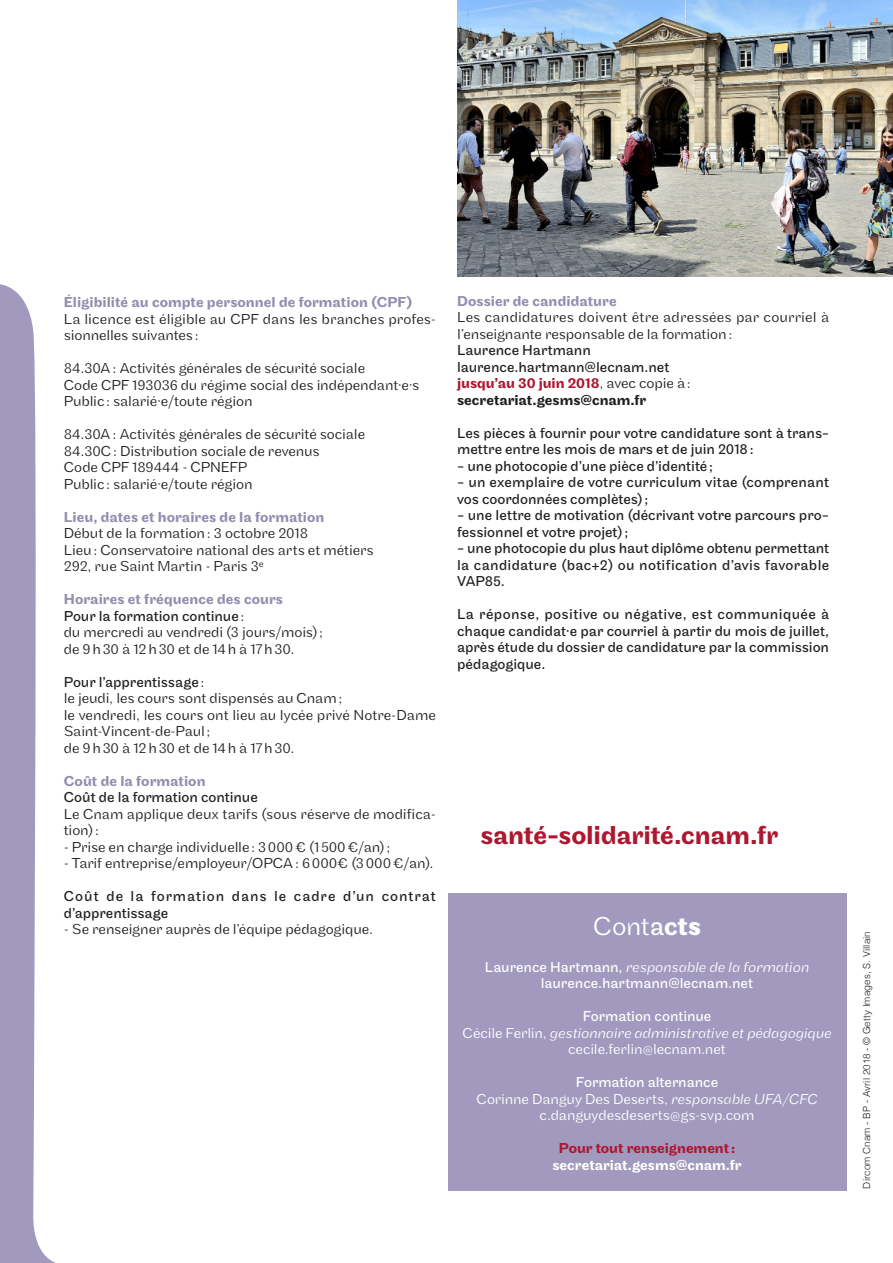
<style>
.page{position:relative;width:893px;height:1263px;background:#fff}
.page>*{position:absolute;margin:0;border:0;box-sizing:border-box;transform-origin:0 0}
.t1{font:500 27px "Maple";letter-spacing:-.01em;color:#ad1730}
.titre{font:300 27px "Maple";color:#fff}
.texte{font:300 15px/16.5px "Maple";letter-spacing:-.005em;color:#231f20}
.texte-2{font:15px/16.5px "Maple";color:#231f20}
.titre_violet{font:500 15px "Maple";letter-spacing:.005em;color:#948daf}
.texte-3{font:300 15px "Maple";letter-spacing:-.005em;color:#fff}
.texte-4{font:italic 300 15px "Maple";letter-spacing:-.005em;color:#fff}
.texte-5{font:15px "Maple";letter-spacing:-.005em;color:#fff}
.texte-6{font:15px/16.5px "Maple";letter-spacing:.06em;color:#231f20}
.texte-7{font:500 15px "Maple";letter-spacing:-.005em;color:#ad1730}
.texte-8{font:500 15px "Maple";letter-spacing:-.005em;color:#fff}
.texte-9{font:500 15px "Maple";letter-spacing:-.005em;color:#231f20}
.t2{font:300 9.75px "Helvetica";letter-spacing:.01em;color:#231f20}
.s1{font-weight:300}
.s2{font-weight:300;color:#231f20}
.s3{font-weight:400}
.s4{font-weight:500}
.s5{font-weight:700}
.s6{font-weight:400;font-style:normal}
.s7{font-style:normal}
.s8{font-style:italic}
</style>
<div class="page">
<img style="left:457px;top:0;width:436px;height:276px">
<svg style="left:0;top:284px;width:56px;height:979px;fill:#a199be"></svg>
<div style="left:448px;top:893px;width:398px;height:298px;background:#a199be"></div>
<p class="titre_violet" style="left:64px;top:294px;width:350px">Éligibilité au compte personnel de formation (CPF)</p>
<p class="texte" style="left:64px;top:311px;width:374px">La licence est éligible au CPF dans les branches profes&shy;sionnelles suivantes:</p>
<p class="texte" style="left:64px;top:360px;width:303px">84.30A: Activités générales de sécurité sociale</p>
<p class="texte" style="left:64px;top:377px;width:357px">Code CPF 193036 du régime social des indépendant·e·s</p>
<p class="texte" style="left:64px;top:393px;width:190px">Public: salarié·e/toute région</p>
<p class="texte" style="left:64px;top:426px;width:303px">84.30A: Activités générales de sécurité sociale</p>
<p class="texte" style="left:64px;top:443px;width:257px">84.30C: Distribution sociale de revenus</p>
<p class="texte" style="left:64px;top:459px;width:185px">Code CPF 189444 - CPNEFP</p>
<p class="texte" style="left:64px;top:476px;width:190px">Public: salarié·e/toute région</p>
<p class="titre_violet" style="left:64px;top:508px;width:262px">Lieu, dates et horaires de la formation</p>
<p class="texte" style="left:64px;top:525px;width:246px">Début de la formation: 3 octobre 2018</p>
<p class="texte" style="left:64px;top:542px;width:312px">Lieu: Conservatoire national des arts et métiers</p>
<p class="texte" style="left:64px;top:558px;width:201px">292, rue Saint Martin - Paris 3<sup>e</sup></p>
<p class="titre_violet" style="left:64px;top:591px;width:221px">Horaires et fréquence des cours</p>
<p class="texte-2" style="left:64px;top:608px;width:182px">Pour la formation continue<span class="s1">:</span></p>
<p class="texte" style="left:64px;top:624px;width:261px">du mercredi au vendredi (3 jours/mois);</p>
<p class="texte" style="left:64px;top:641px;width:232px">de 9h30 à 12h30 et de 14h à 17h30.</p>
<p class="texte-2" style="left:64px;top:674px;width:142px">Pour l’apprentissage<span class="s1">:</span></p>
<p class="texte" style="left:64px;top:690px;width:280px">le jeudi, les cours sont dispensés au Cnam;</p>
<p class="texte" style="left:64px;top:707px;width:374px">le vendredi, les cours ont lieu au lycée privé Notre-Dame<br>Saint-Vincent-de-Paul;</p>
<p class="texte" style="left:64px;top:740px;width:232px">de 9h30 à 12h30 et de 14h à 17h30.</p>
<p class="titre_violet" style="left:64px;top:772px;width:143px">Coût de la formation</p>
<p class="texte-2" style="left:64px;top:790px;width:196px">Coût de la formation continue</p>
<p class="texte" style="left:64px;top:806px;width:374px">Le Cnam applique deux tarifs (sous réserve de modifica&shy;tion):</p>
<p class="texte" style="left:64px;top:839px;width:328px">- Prise en charge individuelle: 3000€ (1500€/an);</p>
<p class="texte" style="left:64px;top:855px;width:371px">- Tarif entreprise/employeur/OPCA: 6000€ (3000€/an).</p>
<p class="texte-6" style="left:64px;top:889px;width:374px">Coût de la formation dans le cadre d’un contrat d’apprentissage</p>
<p class="texte" style="left:64px;top:921px;width:311px">- Se renseigner auprès de l’équipe pédagogique.</p>
<p class="titre_violet" style="left:457px;top:292px;width:161px">Dossier de candidature</p>
<p class="texte" style="left:457px;top:309px;width:374px">Les candidatures doivent être adressées par courriel à l’enseignante responsable de la formation:</p>
<p class="texte-2" style="left:457px;top:343px;width:135px">Laurence Hartmann</p>
<p class="texte-2" style="left:457px;top:359px;width:214px">laurence.hartmann@lecnam.net</p>
<p class="texte-7" style="left:457px;top:375px;width:235px">jusqu’au 30 juin 2018<span class="s2">, avec copie à:</span></p>
<p class="texte-9" style="left:457px;top:391px;width:191px">secretariat.gesms@cnam.fr</p>
<p class="texte-2" style="left:457px;top:425px;width:374px">Les pièces à fournir pour votre candidature sont à trans&shy;mettre entre les mois de mars et de juin 2018:</p>
<p class="texte-2" style="left:457px;top:458px;width:257px">- une photocopie d’une pièce d’identité;</p>
<p class="texte-2" style="left:457px;top:475px;width:374px">- un exemplaire de votre curriculum vitae (comprenant vos coordonnées complètes);</p>
<p class="texte-2" style="left:457px;top:508px;width:374px">- une lettre de motivation (décrivant votre parcours pro&shy;fessionnel et votre projet);</p>
<p class="texte-2" style="left:457px;top:541px;width:374px;text-align:justify">- une photocopie du plus haut diplôme obtenu permettant la candidature (bac+2) ou notification d’avis favorable VAP85.</p>
<p class="texte-2" style="left:457px;top:607px;width:374px;text-align:justify">La réponse, positive ou négative, est communiquée à chaque candidat·e par courriel à partir du mois de juillet, après étude du dossier de candidature par la commission pédagogique.</p>
<p class="t1" style="left:480px;top:819px;width:299px">santé-solidarité.cnam.fr</p>
<p class="titre" style="left:593px;top:910px;width:109px">Cont<span class="s3">a</span><span class="s4">c</span><span class="s5">ts</span></p>
<p class="texte-4" style="left:485px;top:958px;width:326px"><span class="s6">Laurence Hartmann,</span> responsable de la formation</p>
<p class="texte-5" style="left:541px;top:975px;width:214px">laurence.hartmann@lecnam.net</p>
<p class="texte-5" style="left:583px;top:1008px;width:130px">Formation continue</p>
<p class="texte-4" style="left:463px;top:1024px;width:370px"><span class="s7">Cécile Ferlin,</span> gestionnaire administrative et pédagogique</p>
<p class="texte-3" style="left:568px;top:1041px;width:159px">cecile.ferlin@lecnam.net</p>
<p class="texte-5" style="left:576px;top:1074px;width:144px">Formation alternance</p>
<p class="texte-3" style="left:476px;top:1090px;width:343px">Corinne Danguy Des Deserts, <span class="s8">responsable UFA/CFC</span></p>
<p class="texte-3" style="left:540px;top:1107px;width:216px">c.danguydesdeserts@gs-svp.com</p>
<p class="texte-7" style="left:559px;top:1140px;width:178px">Pour tout renseignement:</p>
<p class="texte-8" style="left:552px;top:1156px;width:191px">secretariat.gesms@cnam.fr</p>
<p class="t2" style="left:858px;top:1188px;width:259px;rotate:-90deg">Dircom Cnam - BP - Avril 2018 - © Getty Images, S. Villain</p>
</div>
